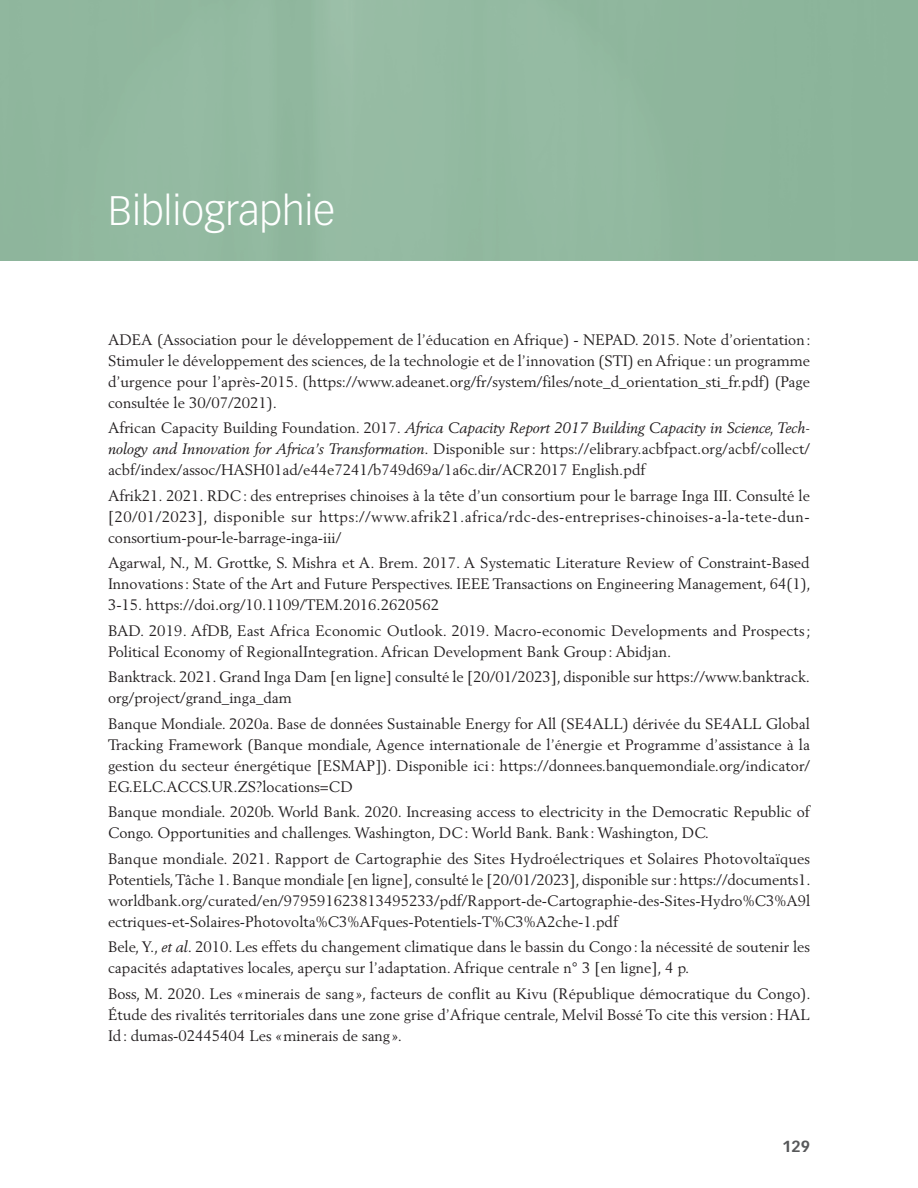
<style>
.page{position:relative;width:918px;height:1188px;background:#fff}
.page>*{position:absolute;margin:0;border:0;box-sizing:border-box;transform-origin:0 0}
.t1{font:300 40.5px "Vectora LT Std";color:#fff}
.t2{font:700 15.75px "Vectora LT Std";color:#57585a}
.t3{font:15px/21px "Berling LT Std";color:#231f20;text-align:justify}
.s1{font-style:italic}
</style>
<div class="page">
<h1 class="t1" style="left:108px;top:187px;width:229px">Bibliographie</h1>
<p class="t3" style="left:108px;top:329px;width:704px">ADEA (Association pour le développement de l’éducation en Afrique) - NEPAD. 2015. Note d’orientation:<br>Stimuler le développement des sciences, de la technologie et de l’innovation (STI) en Afrique : un programme d’urgence pour l’après-2015. (https://www.adeanet.org/fr/system/files/note_d_orientation_sti_fr.pdf) (Page consultée le 30/07/2021).</p>
<p class="t3" style="left:108px;top:417px;width:703px">African Capacity Building Foundation. 2017. <span class="s1">Africa Capacity Report 2017 Building Capacity in Science, Tech&shy;nology and Innovation for Africa’s Transformation</span>. Disponible sur: https://elibrary.acbfpact.org/acbf/collect/ acbf/index/assoc/HASH01ad/e44e7241/b749d69a/1a6c.dir/ACR2017 English.pdf</p>
<p class="t3" style="left:108px;top:485px;width:703px">Afrik21. 2021. RDC: des entreprises chinoises à la tête d’un consortium pour le barrage Inga III. Consulté le [20/01/2023], disponible sur https://www.afrik21.africa/rdc-des-entreprises-chinoises-a-la-tete-dun&shy;consortium-pour-le-barrage-inga-iii/</p>
<p class="t3" style="left:108px;top:552px;width:704px">Agarwal, N., M. Grottke, S. Mishra et A. Brem. 2017. A Systematic Literature Review of Constraint-Based Innovations: State of the Art and Future Perspectives. IEEE Transactions on Engineering Management, 64(1), 3-15. https://doi.org/10.1109/TEM.2016.2620562</p>
<p class="t3" style="left:108px;top:620px;width:704px">BAD. 2019. AfDB, East Africa Economic Outlook. 2019. Macro-economic Developments and Prospects;<br>Political Economy of RegionalIntegration. African Development Bank Group: Abidjan.</p>
<p class="t3" style="left:108px;top:666px;width:703px">Banktrack. 2021. Grand Inga Dam [en ligne] consulté le [20/01/2023], disponible sur https://www.banktrack. org/project/grand_inga_dam</p>
<p class="t3" style="left:108px;top:713px;width:704px">Banque Mondiale. 2020a. Base de données Sustainable Energy for All (SE4ALL) dérivée du SE4ALL Global Tracking Framework (Banque mondiale, Agence internationale de l’énergie et Programme d’assistance à la gestion du secteur énergétique [ESMAP]). Disponible ici: https://donnees.banquemondiale.org/indicator/ EG.ELC.ACCS.UR.ZS?locations=CD</p>
<p class="t3" style="left:108px;top:801px;width:703px">Banque mondiale. 2020b. World Bank. 2020. Increasing access to electricity in the Democratic Republic of<br>Congo. Opportunities and challenges. Washington, DC: World Bank. Bank: Washington, DC.</p>
<p class="t3" style="left:108px;top:848px;width:704px">Banque mondiale. 2021. Rapport de Cartographie des Sites Hydroélectriques et Solaires Photovoltaïques Potentiels, Tâche 1. Banque mondiale [en ligne], consulté le [20/01/2023], disponible sur: https://documents1. worldbank.org/curated/en/979591623813495233/pdf/Rapport-de-Cartographie-des-Sites-Hydro%C3%A9l ectriques-et-Solaires-Photovolta%C3%AFques-Potentiels-T%C3%A2che-1.pdf</p>
<p class="t3" style="left:108px;top:936px;width:704px">Bele, Y., <span class="s1">et al</span>. 2010. Les effets du changement climatique dans le bassin du Congo: la nécessité de soutenir les capacités adaptatives locales, aperçu sur l’adaptation. Afrique centrale n° 3 [en ligne], 4 p.</p>
<p class="t3" style="left:108px;top:983px;width:704px">Boss, M. 2020. Les «minerais de sang », facteurs de conflit au Kivu (République démocratique du Congo).<br>Étude des rivalités territoriales dans une zone grise d’Afrique centrale, Melvil Bossé To cite this version: HAL Id: dumas-02445404 Les «minerais de sang ».</p>
<p class="t2" style="left:782px;top:1137px;width:29px">129</p>
</div>
